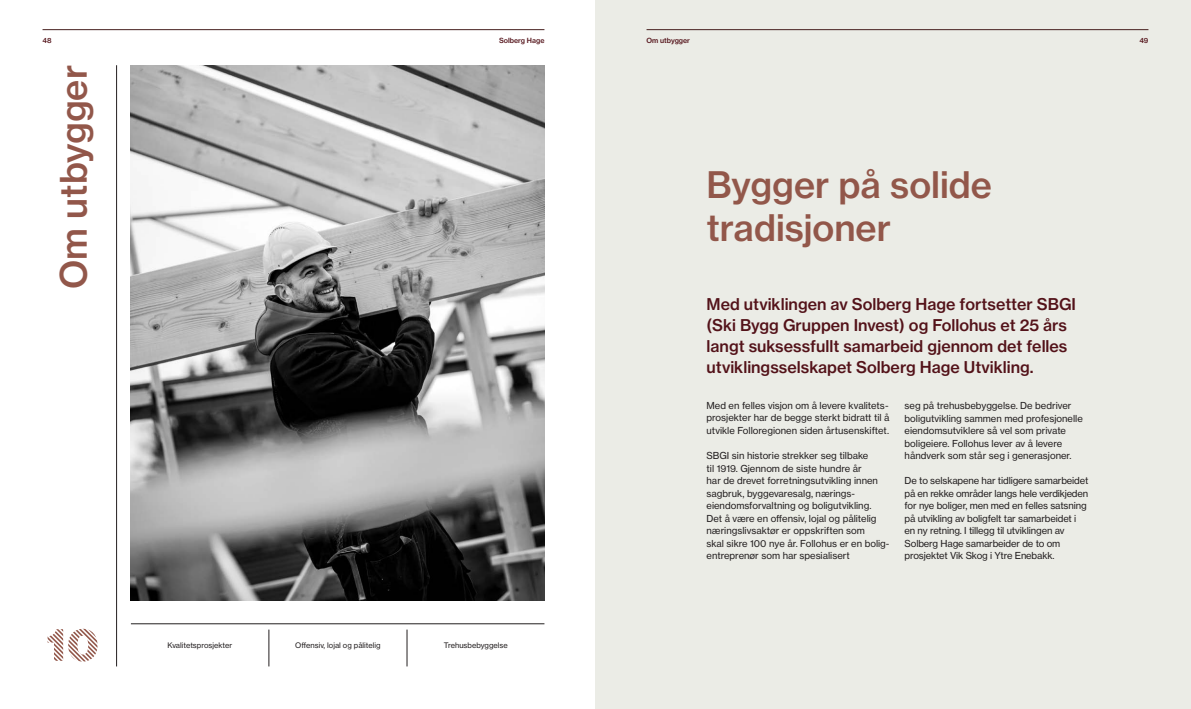
<style>
.page{position:relative;width:1191px;height:709px;background:#fff}
.page>*{position:absolute;margin:0;border:0;box-sizing:border-box;transform-origin:0 0}
.t1{font:36px/43px "N Haas Grotesk TX Pro 65 Md";color:#92574a}
.t2{font:16px/21px "N Haas Grotesk TX Pro 65 Md";color:#531219}
.t3{font:9.5px/12.5px "N Haas Grotesk TX Pro 55 Rg";color:#231f20}
.t4{font:7.5px "N Haas Grotesk TX Pro 55 Rg";color:#231f20}
.t5{font:7px "N Haas Grotesk TX Pro 65 Md";color:#531219}
</style>
<div class="page">
<div style="left:595px;top:0;width:596px;height:709px;background:#ebece6"></div>
<hr style="left:116px;top:65px;width:1px;height:601px;background:#231f20">
<img style="left:131px;top:65px;width:414px;height:536px">
<hr style="left:131px;top:623px;width:413px;height:1px;background:#231f20">
<hr style="left:269px;top:629px;width:1px;height:37px;background:#231f20">
<hr style="left:407px;top:629px;width:1px;height:37px;background:#231f20">
<hr style="left:43px;top:29px;width:501px;height:1px;background:#461f1e">
<hr style="left:646px;top:29px;width:502px;height:1px;background:#461f1e">
<svg style="left:48px;top:628px;width:49px;height:33px"></svg>
<p class="t5" style="left:43px;top:36px;width:10px">48</p>
<p class="t5" style="left:499px;top:36px;width:47px">Solberg Hage</p>
<p class="t5" style="left:646px;top:36px;width:45px">Om utbygger</p>
<p class="t5" style="left:1139px;top:36px;width:10px">49</p>
<p class="t1" style="left:52px;top:289px;width:225px;rotate:-90deg">Om utbygger</p>
<p class="t4" style="left:167px;top:640px;width:66px">Kvalitetsprosjekter</p>
<p class="t4" style="left:295px;top:640px;width:87px">Offensiv, lojal og pålitelig</p>
<p class="t4" style="left:444px;top:640px;width:66px">Trehusbebyggelse</p>
<p class="t1" style="left:706px;top:164px;width:287px">Bygger på solide tradisjoner</p>
<p class="t2" style="left:706px;top:294px;width:371px">Med utviklingen av Solberg Hage fortsetter SBGI (Ski Bygg Gruppen Invest) og Follohus et 25 års langt suksessfullt samarbeid gjennom det felles utviklingsselskapet Solberg Hage Utvikling.</p>
<p class="t3" style="left:706px;top:399px;width:184px;text-align:justify">Med en felles visjon om å levere kvalitets&shy;prosjekter har de begge sterkt bidratt til å utvikle Folloregionen siden årtusenskiftet.</p>
<p class="t3" style="left:706px;top:449px;width:184px">SBGI sin historie strekker seg tilbake<br>til 1919. Gjennom de siste hundre år<br>har de drevet forretningsutvikling innen sagbruk, byggevaresalg, nærings&shy;eiendomsforvaltning og boligutvikling.<br>Det å være en offensiv, lojal og pålitelig næringslivsaktør er oppskriften som<br>skal sikre 100 nye år. Follohus er en bolig&shy;entreprenør som har spesialisert</p>
<p class="t3" style="left:904px;top:399px;width:180px">seg på trehusbebyggelse. De bedriver boligutvikling sammen med profesjonelle eiendomsutviklere så vel som private boligeiere. Follohus lever av å levere håndverk som står seg i generasjoner.</p>
<p class="t3" style="left:904px;top:474px;width:185px">De to selskapene har tidligere samarbeidet på en rekke områder langs hele verdikjeden for nye boliger, men med en felles satsning på utvikling av boligfelt tar samarbeidet i en ny retning. I tillegg til utviklingen av Solberg Hage samarbeider de to om prosjektet Vik Skog i Ytre Enebakk.</p>
</div>
